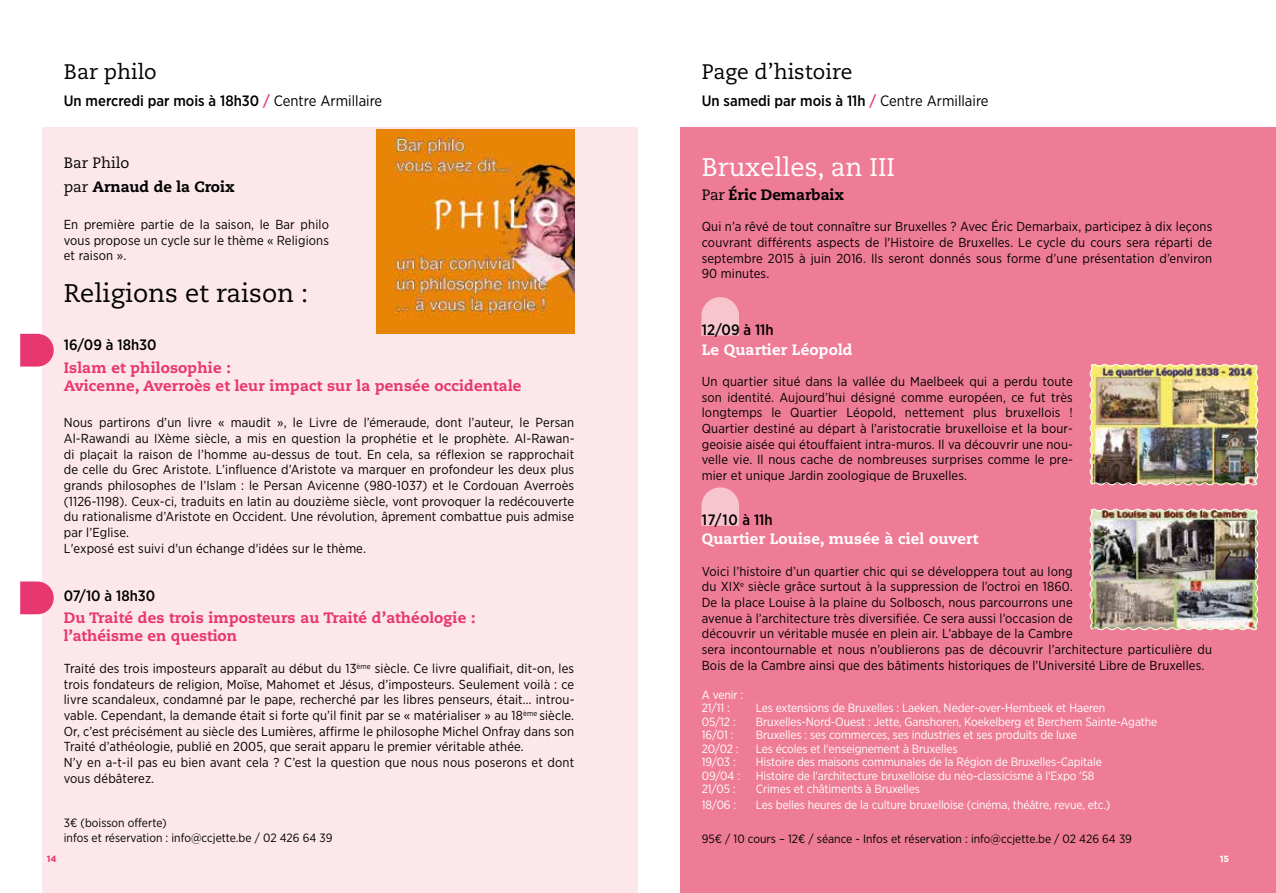
<style>
.page{position:relative;width:1276px;height:893px;background:#fff}
.page>*{position:absolute;margin:0;border:0;box-sizing:border-box;transform-origin:0 0}
.t1{font:25.5px "Caecilia";color:#000}
.t2{font:25.5px "Caecilia";color:#fff}
.t3{font:21px "Caecilia";color:#000}
.t4{font:800 15px/18px "Caecilia";letter-spacing:.01em;color:#e83670}
.t5{font:500 15px "Gotham Narrow";color:#000}
.t6{font:800 15px "Caecilia";letter-spacing:.01em;color:#fff}
.t7{font:800 15px/24px "Caecilia";color:#000}
.t8{font:13.05px/15.6px "Gotham Narrow";letter-spacing:.01em;color:#000;text-align:justify}
.t9{font:12px/13.5px "Gotham Narrow";letter-spacing:-.01em;color:#fff}
.t10{font:12px/14.4px "Gotham Narrow";color:#000}
.t11{font:700 9px "Gotham";color:#e83670}
.t12{font:700 9px "Gotham";color:#fff}
.s1{color:#e83670}
.s2{font-weight:400}
</style>
<div class="page">
<div style="left:43px;top:128px;width:595px;height:765px;background:#fce7eb"></div>
<div style="left:680px;top:128px;width:596px;height:765px;background:#ef7c97"></div>
<svg style="left:20px;top:334px;width:34px;height:33px"></svg>
<svg style="left:20px;top:581px;width:34px;height:33px"></svg>
<img style="left:377px;top:129px;width:197px;height:205px">
<img style="left:1089px;top:363px;width:170px;height:123px">
<img style="left:1089px;top:508px;width:170px;height:123px">
<svg style="left:701px;top:487px;width:38px;height:39px"></svg>
<svg style="left:701px;top:297px;width:38px;height:39px"></svg>
<h2 class="t3" style="left:64px;top:60px;width:94px">Bar philo</h2>
<h2 class="t3" style="left:702px;top:60px;width:152px">Page d’histoire</h2>
<p class="t5" style="left:64px;top:91px;width:320px">Un mercredi par mois à 18h30 <span class="s1">/</span> <span class="s2">Centre Armillaire</span></p>
<p class="t5" style="left:702px;top:91px;width:288px">Un samedi par mois à 11h <span class="s1">/</span> <span class="s2">Centre Armillaire</span></p>
<p class="t7" style="left:64px;top:151px;width:173px"><span class="s2">Bar Philo<br>par</span> Arnaud de la Croix</p>
<p class="t8" style="left:64px;top:216px;width:267px">En première partie de la saison, le Bar philo vous propose un cycle sur le thème « Religions et raison ».</p>
<h1 class="t1" style="left:64px;top:279px;width:246px">Religions et raison :</h1>
<p class="t5" style="left:64px;top:336px;width:94px">16/09 à 18h30</p>
<p class="t4" style="left:64px;top:359px;width:459px">Islam et philosophie :<br>Avicenne, Averroès et leur impact sur la pensée occidentale</p>
<p class="t8" style="left:64px;top:415px;width:512px;text-align:left">Nous partirons d’un livre « maudit », le Livre de l’émeraude, dont l’auteur, le Persan Al-Rawandi au IXème siècle, a mis en question la prophétie et le prophète. Al-Rawan&shy;di plaçait la raison de l’homme au-dessus de tout. En cela, sa réflexion se rapprochait de celle du Grec Aristote. L’influence d’Aristote va marquer en profondeur les deux plus grands philosophes de l’Islam : le Persan Avicenne (980-1037) et le Cordouan Averroès (1126-1198). Ceux-ci, traduits en latin au douzième siècle, vont provoquer la redécouverte du rationalisme d’Aristote en Occident. Une révolution, âprement combattue puis admise par l’Eglise.<br>L'exposé est suivi d'un échange d'idées sur le thème.</p>
<p class="t5" style="left:64px;top:586px;width:93px">07/10 à 18h30</p>
<p class="t4" style="left:64px;top:609px;width:413px">Du Traité des trois imposteurs au Traité d’athéologie : l’athéisme en question</p>
<p class="t8" style="left:64px;top:661px;width:512px;text-align:left">Traité des trois imposteurs apparaît au début du 13<sup>ème</sup> siècle. Ce livre qualifiait, dit-on, les trois fondateurs de religion, Moïse, Mahomet et Jésus, d’imposteurs. Seulement voilà : ce livre scandaleux, condamné par le pape, recherché par les libres penseurs, était… introu&shy;vable. Cependant, la demande était si forte qu’il finit par se « matérialiser » au 18<sup>ème</sup> siècle.<br>Or, c’est précisément au siècle des Lumières, affirme le philosophe Michel Onfray dans son Traité d’athéologie, publié en 2005, que serait apparu le premier véritable athée.<br>N’y en a-t-il pas eu bien avant cela ? C’est la question que nous nous poserons et dont vous débâterez.</p>
<p class="t10" style="left:64px;top:816px;width:270px">3€ (boisson offerte)<br>infos et réservation : info@ccjette.be / 02 426 64 39</p>
<h1 class="t2" style="left:702px;top:152px;width:195px">Bruxelles, an III</h1>
<p class="t7" style="left:702px;top:183px;width:144px"><span class="s2">Par</span> Éric Demarbaix</p>
<p class="t8" style="left:702px;top:219px;width:512px">Qui n’a rêvé de tout connaître sur Bruxelles ? Avec Éric Demarbaix, participez à dix leçons couvrant différents aspects de l'Histoire de Bruxelles. Le cycle du cours sera réparti de septembre 2015 à juin 2016. Ils seront donnés sous forme d’une présentation d’environ 90 minutes.</p>
<p class="t5" style="left:702px;top:321px;width:73px">12/09 à 11h</p>
<p class="t6" style="left:702px;top:340px;width:152px">Le Quartier Léopold</p>
<p class="t8" style="left:702px;top:373px;width:373px">Un quartier situé dans la vallée du Maelbeek qui a perdu toute son identité. Aujourd’hui désigné comme européen, ce fut très longtemps le Quartier Léopold, nettement plus bruxellois !<br>Quartier destiné au départ à l’aristocratie bruxelloise et la bour&shy;geoisie aisée qui étouffaient intra-muros. Il va découvrir une nou&shy;velle vie. Il nous cache de nombreuses surprises comme le pre&shy;mier et unique Jardin zoologique de Bruxelles.</p>
<p class="t5" style="left:702px;top:510px;width:72px">17/10 à 11h</p>
<p class="t6" style="left:702px;top:530px;width:278px">Quartier Louise, musée à ciel ouvert</p>
<p class="t8" style="left:702px;top:563px;width:512px;text-align:left">Voici l’histoire d’un quartier chic qui se développera tout au long<br>du XIX<sup>e</sup> siècle grâce surtout à la suppression de l’octroi en 1860.<br>De la place Louise à la plaine du Solbosch, nous parcourrons une<br>avenue à l’architecture très diversifiée. Ce sera aussi l’occasion de<br>découvrir un véritable musée en plein air. L’abbaye de la Cambre<br>sera incontournable et nous n’oublierons pas de découvrir l’architecture particulière du Bois de la Cambre ainsi que des bâtiments historiques de l’Université Libre de Bruxelles.</p>
<p class="t9" style="left:702px;top:688px;width:43px">A venir :<br>21/11 :</p>
<p class="t9" style="left:756px;top:701px;width:351px">Les extensions de Bruxelles : Laeken, Neder-over-Hembeek et Haeren</p>
<p class="t9" style="left:702px;top:715px;width:36px">05/12 :</p>
<p class="t9" style="left:756px;top:715px;width:403px">Bruxelles-Nord-Ouest : Jette, Ganshoren, Koekelberg et Berchem Sainte-Agathe</p>
<p class="t9" style="left:702px;top:728px;width:33px">16/01 :</p>
<p class="t9" style="left:756px;top:728px;width:323px">Bruxelles : ses commerces, ses industries et ses produits de luxe</p>
<p class="t9" style="left:702px;top:742px;width:38px">20/02 :</p>
<p class="t9" style="left:756px;top:742px;width:203px">Les écoles et l'enseignement à Bruxelles</p>
<p class="t9" style="left:702px;top:755px;width:35px">19/03 :</p>
<p class="t9" style="left:756px;top:755px;width:348px">Histoire des maisons communales de la Région de Bruxelles-Capitale</p>
<p class="t9" style="left:702px;top:769px;width:40px">09/04 :</p>
<p class="t9" style="left:756px;top:769px;width:340px">Histoire de l'architecture bruxelloise du néo-classicisme à l'Expo '58</p>
<p class="t9" style="left:702px;top:782px;width:35px">21/05 :</p>
<p class="t9" style="left:756px;top:782px;width:166px">Crimes et châtiments à Bruxelles</p>
<p class="t9" style="left:702px;top:798px;width:36px">18/06 :</p>
<p class="t9" style="left:756px;top:798px;width:356px">Les belles heures de la culture bruxelloise (cinéma, théâtre, revue, etc.)</p>
<p class="t10" style="left:702px;top:831px;width:432px">95€ / 10 cours – 12€ / séance - Infos et réservation : info@ccjette.be / 02 426 64 39</p>
<p class="t11" style="left:47px;top:853px;width:11px">14</p>
<p class="t12" style="left:1219px;top:853px;width:11px">15</p>
</div>
